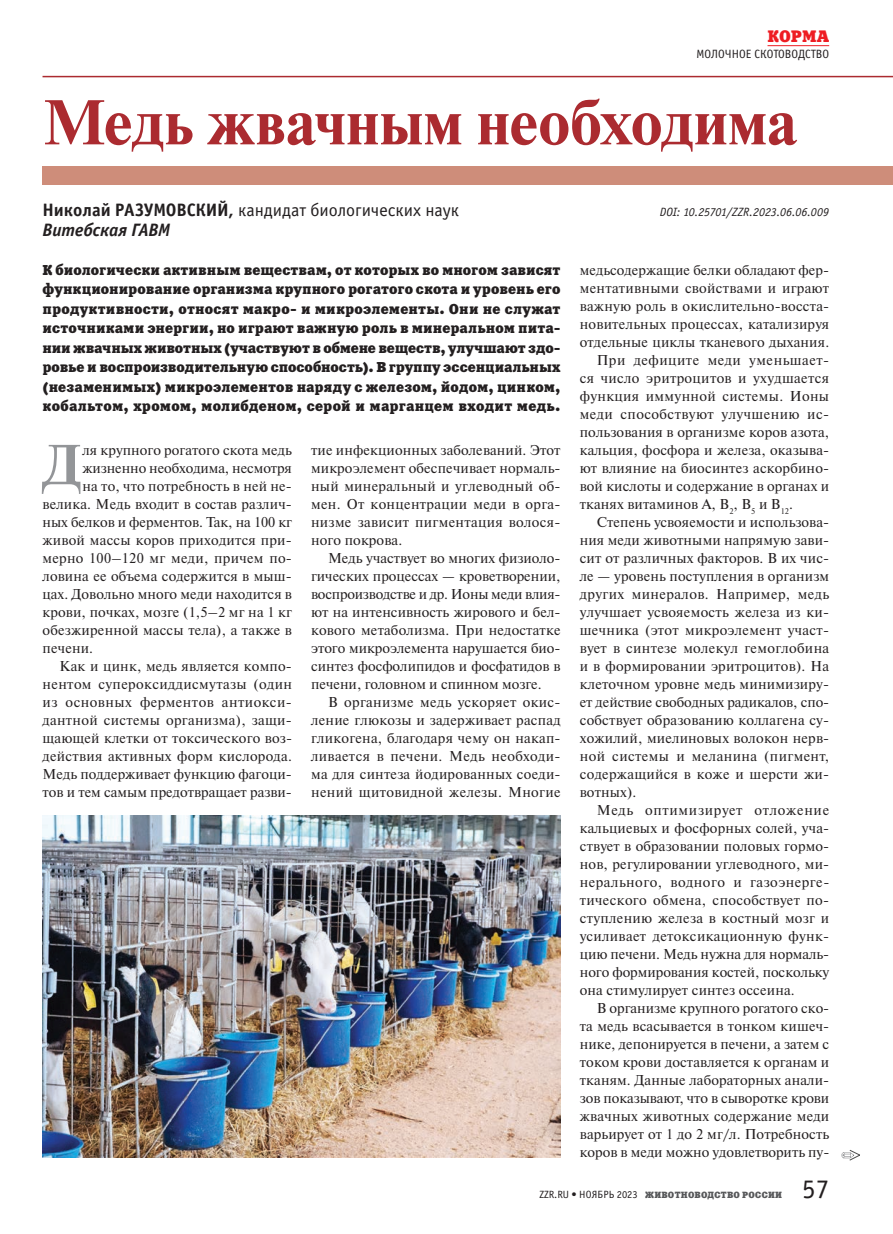
<style>
.page{position:relative;width:893px;height:1234px;background:#fff}
.page>*{position:absolute;margin:0;border:0;box-sizing:border-box;transform-origin:0 0}
.t1{font:700 63px "Newton C";letter-spacing:.005em;color:#ab2b30}
.t2{font:700 56.25px "Newton C";color:#939598}
.t3{font:27px "Officina Sans C";color:#231f20}
.t4{font:18px/19.5px "Officina Sans C";color:#231f20}
.t5{font:16.5px "Xenia C";color:#ee1d23}
.t6{font:14.25px/18px "Newton C";letter-spacing:.01em;color:#231f20;text-align:justify}
.t7{font:14.25px/19.5px "Xenia C";letter-spacing:.01em;color:#231f20;text-align:justify}
.t8{font:14.25px "Newton C";letter-spacing:.03em;color:#231f20}
.t9{font:14.25px "Newton C";letter-spacing:.035em;color:#231f20}
.t10{font:14.25px "Newton C";letter-spacing:.05em;color:#231f20}
.t11{font:italic 12px "Officina Sans C";letter-spacing:-.005em;color:#231f20}
.t12{font:12px "Officina Sans C";color:#231f20}
.t13{font:9px "Xenia C";letter-spacing:.025em;color:#57585a}
.s1{font-weight:700}
.s2{font-weight:700;font-style:italic}
.s3{font-family:"Officina Sans C";font-size:10.5px;color:#231f20}
</style>
<div class="page">
<hr style="left:767px;top:45px;width:62px;height:1px;background:#ee1d23">
<div style="left:43px;top:167px;width:850px;height:18px;background:#ce8d7a"></div>
<svg style="left:842px;top:1150px;width:18px;height:10px"></svg>
<hr style="left:43px;top:76px;width:850px;height:1px;background:#ab2b30">
<img style="left:43px;top:815px;width:518px;height:342px">
<p class="t5" style="left:767px;top:26px;width:63px">КОРМА</p>
<p class="t12" style="left:697px;top:48px;width:134px">МОЛОЧНОЕ СКОТОВОДСТВО</p>
<h1 class="t1" style="left:43px;top:87px;width:757px">Медь жвачным необходима</h1>
<p class="t4" style="left:43px;top:201px;width:418px"><span class="s1">Николай РАЗУМОВСКИЙ,</span> кандидат биологических наук<br><span class="s2">Витебская ГАВМ</span></p>
<p class="t7" style="left:43px;top:260px;width:520px">К биологически активным веществам, от которых во многом зависят функционирование организма крупного рогатого скота и уровень его продуктивности, относят макро- и микроэлементы. Они не служат источниками энергии, но играют важную роль в минеральном пита&shy;нии жвачных животных (участвуют в обмене веществ, улучшают здо&shy;ровье и воспроизводительную способность). В группу эссенциальных (незаменимых) микроэлементов наряду с железом, йодом, цинком, кобальтом, хромом, молибденом, серой и марганцем входит медь.</p>
<h2 class="t2" style="left:43px;top:433px;width:41px">Д</h2>
<p class="t6" style="left:82px;top:441px;width:211px">ля крупного рогатого скота медь</p>
<p class="t6" style="left:82px;top:459px;width:211px">жизненно необходима, несмотря</p>
<p class="t6" style="left:82px;top:477px;width:211px">на то, что потребность в ней не-</p>
<p class="t6" style="left:42px;top:495px;width:251px">велика. Медь входит в состав различ-</p>
<p class="t6" style="left:42px;top:513px;width:251px">ных белков и ферментов. Так, на 100 кг</p>
<p class="t6" style="left:43px;top:531px;width:251px">живой массы коров приходится при-</p>
<p class="t6" style="left:42px;top:549px;width:251px">мерно 100–120 мг меди, причем по-</p>
<p class="t6" style="left:42px;top:567px;width:251px">ловина ее объема содержится в мыш-</p>
<p class="t6" style="left:42px;top:585px;width:251px">цах. Довольно много меди находится в</p>
<p class="t6" style="left:43px;top:603px;width:251px">крови, почках, мозге (1,5–2 мг на 1 кг</p>
<p class="t6" style="left:43px;top:621px;width:251px">обезжиренной массы тела), а также в</p>
<p class="t6" style="left:43px;top:639px;width:52px">печени.</p>
<p class="t6" style="left:60px;top:657px;width:234px">Как и цинк, медь является компо-</p>
<p class="t6" style="left:43px;top:675px;width:251px">нентом супероксиддисмутазы (один</p>
<p class="t8" style="left:43px;top:694px;width:251px">из основных ферментов антиокси-</p>
<p class="t6" style="left:43px;top:711px;width:251px">дантной системы организма), защи-</p>
<p class="t6" style="left:43px;top:729px;width:251px">щающей клетки от токсического воз-</p>
<p class="t6" style="left:43px;top:747px;width:251px">действия активных форм кислорода.</p>
<p class="t6" style="left:43px;top:765px;width:251px">Медь поддерживает функцию фагоци-</p>
<p class="t6" style="left:43px;top:783px;width:251px">тов и тем самым предотвращает разви-</p>
<p class="t6" style="left:311px;top:441px;width:251px">тие инфекционных заболеваний. Этот микроэлемент обеспечивает нормаль&shy;ный минеральный и углеводный об&shy;мен. От концентрации меди в орга&shy;низме зависит пигментация волося&shy;ного покрова.</p>
<p class="t6" style="left:311px;top:549px;width:251px;text-indent:17px">Медь участвует во многих физиоло&shy;гических процессах — кроветворении, воспроизводстве и др. Ионы меди влия&shy;ют на интенсивность жирового и бел&shy;кового метаболизма. При недостатке этого микроэлемента нарушается био&shy;синтез фосфолипидов и фосфатидов в печени, головном и спинном мозге.</p>
<p class="t6" style="left:311px;top:693px;width:251px;text-indent:17px">В организме медь ускоряет окис&shy;ление глюкозы и задерживает распад гликогена, благодаря чему он накап&shy;ливается в печени. Медь необходи&shy;ма для синтеза йодированных соеди&shy;нений щитовидной железы. Многие</p>
<p class="t11" style="left:660px;top:205px;width:171px">DOI: 10.25701/ZZR.2023.06.06.009</p>
<p class="t6" style="left:580px;top:261px;width:251px">медьсодержащие белки обладают фер-</p>
<p class="t6" style="left:580px;top:279px;width:251px">ментативными свойствами и играют</p>
<p class="t6" style="left:580px;top:297px;width:251px">важную роль в окислительно-восста-</p>
<p class="t6" style="left:580px;top:315px;width:251px">новительных процессах, катализируя</p>
<p class="t6" style="left:580px;top:333px;width:251px">отдельные циклы тканевого дыхания.</p>
<p class="t9" style="left:597px;top:352px;width:234px">При дефиците меди уменьшает-</p>
<p class="t6" style="left:580px;top:369px;width:251px">ся число эритроцитов и ухудшается</p>
<p class="t6" style="left:580px;top:387px;width:251px">функция иммунной системы. Ионы</p>
<p class="t8" style="left:580px;top:406px;width:251px">меди способствуют улучшению ис-</p>
<p class="t6" style="left:580px;top:423px;width:251px">пользования в организме коров азота,</p>
<p class="t6" style="left:580px;top:441px;width:251px">кальция, фосфора и железа, оказыва-</p>
<p class="t6" style="left:580px;top:459px;width:251px">ют влияние на биосинтез аскорбино-</p>
<p class="t6" style="left:580px;top:477px;width:251px">вой кислоты и содержание в органах и</p>
<p class="t6" style="left:580px;top:495px;width:215px">тканях витаминов А, В<sub>2</sub>, В<sub>5</sub> и В<sub>12</sub>.</p>
<p class="t6" style="left:597px;top:513px;width:234px">Степень усвояемости и использова-</p>
<p class="t6" style="left:580px;top:531px;width:251px">ния меди животными напрямую зави-</p>
<p class="t6" style="left:580px;top:549px;width:251px">сит от различных факторов. В их чис-</p>
<p class="t6" style="left:580px;top:567px;width:251px">ле — уровень поступления в организм</p>
<p class="t8" style="left:580px;top:586px;width:251px">других минералов. Например, медь</p>
<p class="t6" style="left:580px;top:603px;width:251px">улучшает усвояемость железа из ки-</p>
<p class="t6" style="left:580px;top:621px;width:251px">шечника (этот микроэлемент участ-</p>
<p class="t6" style="left:580px;top:639px;width:251px">вует в синтезе молекул гемоглобина</p>
<p class="t6" style="left:580px;top:657px;width:251px">и в формировании эритроцитов). На</p>
<p class="t6" style="left:580px;top:675px;width:251px">клеточном уровне медь минимизиру-</p>
<p class="t6" style="left:580px;top:693px;width:251px">ет действие свободных радикалов, спо-</p>
<p class="t6" style="left:580px;top:711px;width:251px">собствует образованию коллагена су-</p>
<p class="t6" style="left:580px;top:729px;width:251px">хожилий, миелиновых волокон нерв-</p>
<p class="t6" style="left:580px;top:747px;width:251px">ной системы и меланина (пигмент,</p>
<p class="t6" style="left:580px;top:765px;width:251px">содержащийся в коже и шерсти жи-</p>
<p class="t6" style="left:580px;top:783px;width:58px">вотных).</p>
<p class="t10" style="left:597px;top:802px;width:234px">Медь оптимизирует отложение</p>
<p class="t6" style="left:580px;top:819px;width:251px">кальциевых и фосфорных солей, уча-</p>
<p class="t6" style="left:580px;top:837px;width:251px">ствует в образовании половых гормо-</p>
<p class="t6" style="left:580px;top:855px;width:251px">нов, регулировании углеводного, ми-</p>
<p class="t9" style="left:580px;top:874px;width:251px">нерального, водного и газоэнерге-</p>
<p class="t6" style="left:580px;top:891px;width:251px">тического обмена, способствует по-</p>
<p class="t6" style="left:580px;top:909px;width:251px">ступлению железа в костный мозг и</p>
<p class="t6" style="left:580px;top:927px;width:251px">усиливает детоксикационную функ-</p>
<p class="t6" style="left:580px;top:945px;width:251px">цию печени. Медь нужна для нормаль-</p>
<p class="t6" style="left:580px;top:963px;width:251px">ного формирования костей, поскольку</p>
<p class="t6" style="left:580px;top:981px;width:216px">она стимулирует синтез оссеина.</p>
<p class="t6" style="left:597px;top:999px;width:234px">В организме крупного рогатого ско-</p>
<p class="t6" style="left:580px;top:1017px;width:251px">та медь всасывается в тонком кишеч-</p>
<p class="t6" style="left:580px;top:1035px;width:251px">нике, депонируется в печени, а затем с</p>
<p class="t6" style="left:580px;top:1053px;width:251px">током крови доставляется к органам и</p>
<p class="t6" style="left:580px;top:1071px;width:251px">тканям. Данные лабораторных анали-</p>
<p class="t6" style="left:580px;top:1089px;width:251px">зов показывают, что в сыворотке крови</p>
<p class="t6" style="left:580px;top:1107px;width:251px">жвачных животных содержание меди</p>
<p class="t6" style="left:580px;top:1125px;width:251px">варьирует от 1 до 2 мг/л. Потребность</p>
<p class="t6" style="left:580px;top:1143px;width:251px">коров в меди можно удовлетворить пу-</p>
<p class="t13" style="left:539px;top:1188px;width:244px"><span class="s3">ZZR.RU • НОЯБРЬ 2023</span> ЖИВОТНОВОДСТВО РОССИИ</p>
<h3 class="t3" style="left:802px;top:1174px;width:28px">57</h3>
</div>
